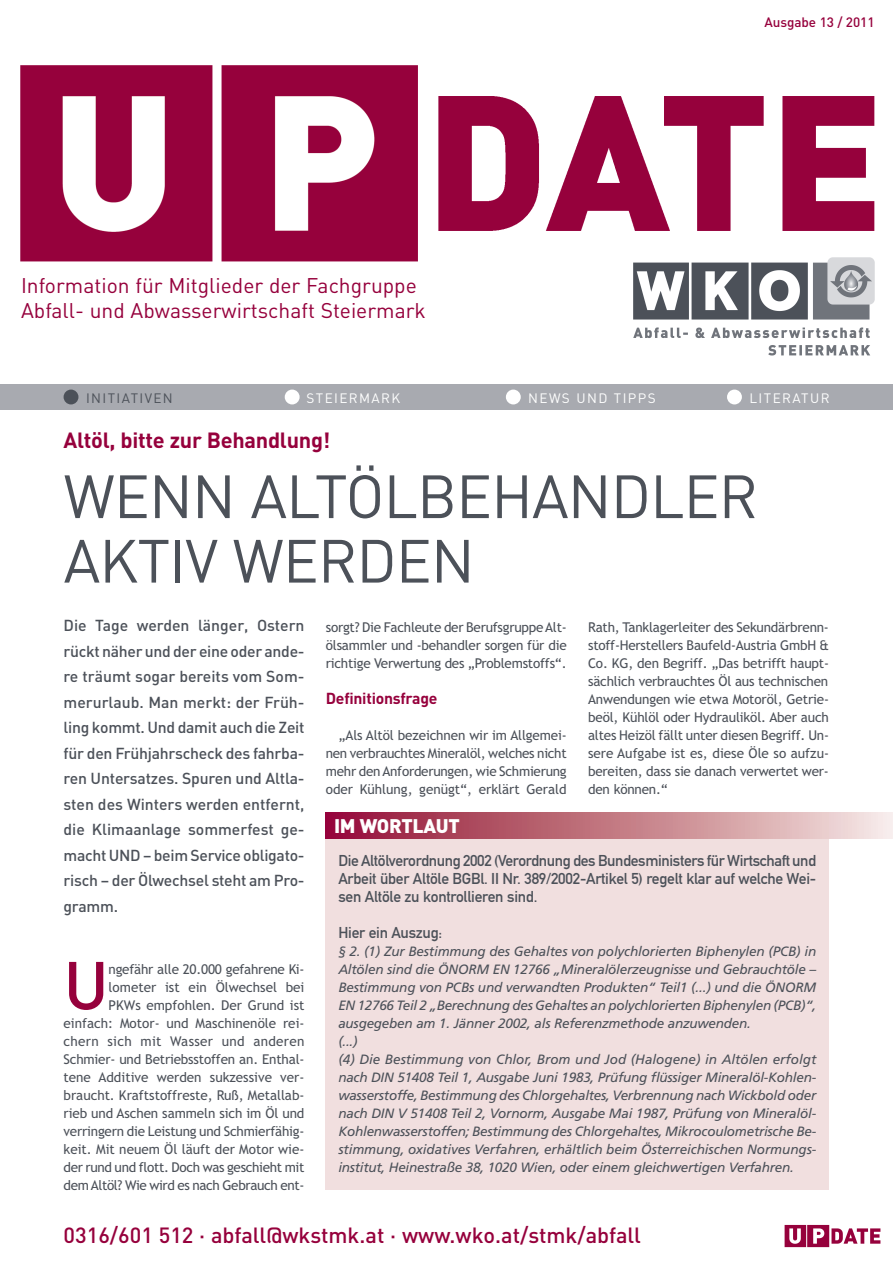
<style>
.page{position:relative;width:893px;height:1263px;background:#fff}
.page>*{position:absolute;margin:0;border:0;box-sizing:border-box;transform-origin:0 0}
.t1{font:500 66.9px "DIN";color:#96013c}
.t2{font:60px/64.5px "DIN";letter-spacing:-.015em;color:#4c5159}
.t3{font:500 21.75px "DIN";color:#96013c}
.t4{font:700 21.75px "DIN";letter-spacing:-.015em;color:#96013c}
.t5{font:21px/25.2px "DIN";color:#96013c}
.t6{font:900 19.5px "DIN";letter-spacing:-.015em;color:#fff}
.t7{font:500 15.75px/25.5px "DIN";letter-spacing:-.02em;color:#4c5159;text-align:justify}
.t8{font:700 15.75px "DIN";letter-spacing:-.015em;color:#96013c}
.t9{font:15.6px/18px "DIN Mittelschrift";letter-spacing:-.015em;color:#4c5159;text-align:justify}
.t10{font:13.5px/18px "Trebuchet MS";letter-spacing:-.015em;color:#4c5159;text-align:justify}
.t11{font:italic 13.5px/18px "Frutiger";letter-spacing:-.015em;color:#4c5159}
.t12{font:13.5px "DIN";letter-spacing:.105em;color:#fff}
.t13{font:500 13.5px "DIN";letter-spacing:-.005em;color:#96013c}
.t14{font:13.5px "DIN";letter-spacing:.105em;color:#4c5159}
</style>
<div class="page">
<img style="left:20px;top:65px;width:855px;height:197px">
<div style="left:326px;top:837px;width:503px;height:353px;background:#f1dfdf"></div>
<div style="left:326px;top:813px;width:566px;height:25px;background:linear-gradient(to right,#920c31,#f4e6de)"></div>
<div style="left:0;top:384px;width:892px;height:26px;background:#a8aab0"></div>
<div style="left:64px;top:390px;width:14px;height:14px;background:#4c5159;border-radius:50%"></div>
<div style="left:285px;top:390px;width:15px;height:14px;background:#fff;border-radius:50%"></div>
<div style="left:506px;top:390px;width:15px;height:14px;background:#fff;border-radius:50%"></div>
<div style="left:727px;top:390px;width:15px;height:14px;background:#fff;border-radius:50%"></div>
<img style="left:627px;top:254px;width:248px;height:102px">
<img style="left:784px;top:1224px;width:97px;height:24px">
<h3 class="t5" style="left:21px;top:275px;width:406px">Information für Mitglieder der Fachgruppe<br>Abfall- und Abwasserwirtschaft Steiermark</h3>
<p class="t13" style="left:764px;top:17px;width:111px">Ausgabe 13 / 2011</p>
<p class="t14" style="left:86px;top:393px;width:88px">INITIATIVEN</p>
<p class="t12" style="left:306px;top:393px;width:95px">STEIERMARK</p>
<p class="t12" style="left:528px;top:393px;width:129px">NEWS UND TIPPS</p>
<p class="t12" style="left:749px;top:393px;width:82px">LITERATUR</p>
<h3 class="t4" style="left:64px;top:432px;width:268px">Altöl, bitte zur Behandlung!</h3>
<h2 class="t2" style="left:64px;top:471px;width:696px">WENN ALTÖLBEHANDLER<br>AKTIV WERDEN</h2>
<p class="t7" style="left:64px;top:615px;width:242px">Die Tage werden länger, Ostern rückt näher und der eine oder ande&shy;re träumt sogar bereits vom Som&shy;merurlaub. Man merkt: der Früh&shy;ling kommt. Und damit auch die Zeit für den Frühjahrscheck des fahrba&shy;ren Untersatzes. Spuren und Altla&shy;sten des Winters werden entfernt, die Klimaanlage sommerfest ge&shy;macht UND – beim Service obligato&shy;risch – der Ölwechsel steht am Pro&shy;gramm.</p>
<h1 class="t1" style="left:64px;top:962px;width:47px">U</h1>
<p class="t10" style="left:64px;top:961px;width:242px;text-align:right">ngefähr alle 20.000 gefahrene Ki&shy;lometer ist ein Ölwechsel bei<br>PKWs empfohlen. Der Grund ist einfach: Motor- und Maschinenöle rei&shy;chern sich mit Wasser und anderen Schmier- und Betriebsstoffen an. Enthal&shy;tene Additive werden sukzessive ver&shy;braucht. Kraftstoffreste, Ruß, Metallab&shy;rieb und Aschen sammeln sich im Öl und verringern die Leistung und Schmierfähig&shy;keit. Mit neuem Öl läuft der Motor wie&shy;der rund und flott. Doch was geschieht mit dem Altöl? Wie wird es nach Gebrauch ent-</p>
<p class="t10" style="left:326px;top:619px;width:242px">sorgt? Die Fachleute der Berufsgruppe Alt&shy;ölsammler und -behandler sorgen für die richtige Verwertung des „Problemstoffs“.</p>
<p class="t8" style="left:326px;top:692px;width:113px">Definitionsfrage</p>
<p class="t10" style="left:326px;top:727px;width:242px;text-indent:13px">„Als Altöl bezeichnen wir im Allgemei&shy;nen verbrauchtes Mineralöl, welches nicht mehr den Anforderungen, wie Schmierung oder Kühlung, genügt“, erklärt Gerald</p>
<h3 class="t6" style="left:334px;top:819px;width:127px">IM WORTLAUT</h3>
<p class="t10" style="left:588px;top:619px;width:242px">Rath, Tanklagerleiter des Sekundärbrenn&shy;stoff-Herstellers Baufeld-Austria GmbH &amp; Co. KG, den Begriff. „Das betrifft haupt&shy;sächlich verbrauchtes Öl aus technischen Anwendungen wie etwa Motoröl, Getrie&shy;beöl, Kühlöl oder Hydrauliköl. Aber auch altes Heizöl fällt unter diesen Begriff. Un&shy;sere Aufgabe ist es, diese Öle so aufzu&shy;bereiten, dass sie danach verwertet wer&shy;den können.“</p>
<p class="t9" style="left:338px;top:853px;width:479px">Die Altölverordnung 2002 (Verordnung des Bundesministers für Wirtschaft und Arbeit über Altöle BGBl. II Nr. 389/2002-Artikel 5) regelt klar auf welche Wei&shy;sen Altöle zu kontrollieren sind.</p>
<p class="t9" style="left:338px;top:925px;width:105px">Hier ein Auszug:</p>
<p class="t11" style="left:338px;top:943px;width:479px">§ 2. (1) Zur Bestimmung des Gehaltes von polychlorierten Biphenylen (PCB) in Altölen sind die ÖNORM EN 12766 „Mineralölerzeugnisse und Gebrauchtöle – Bestimmung von PCBs und verwandten Produkten“ Teil1 (...) und die ÖNORM EN 12766 Teil 2 „Berechnung des Gehaltes an polychlorierten Biphenylen (PCB)“, ausgegeben am 1. Jänner 2002, als Referenzmethode anzuwenden.<br>(...)<br>(4) Die Bestimmung von Chlor, Brom und Jod (Halogene) in Altölen erfolgt nach DIN 51408 Teil 1, Ausgabe Juni 1983, Prüfung flüssiger Mineralöl-Kohlen&shy;wasserstoffe, Bestimmung des Chlorgehaltes, Verbrennung nach Wickbold oder nach DIN V 51408 Teil 2, Vornorm, Ausgabe Mai 1987, Prüfung von Mineralöl-Kohlenwasserstoffen; Bestimmung des Chlorgehaltes, Mikrocoulometrische Be&shy;stimmung, oxidatives Verfahren, erhältlich beim Österreichischen Normungs&shy;institut, Heinestraße 38, 1020 Wien, oder einem gleichwertigen Verfahren.</p>
<h3 class="t3" style="left:64px;top:1228px;width:579px">0316/601 512 · abfall@wkstmk.at · www.wko.at/stmk/abfall</h3>
</div>
